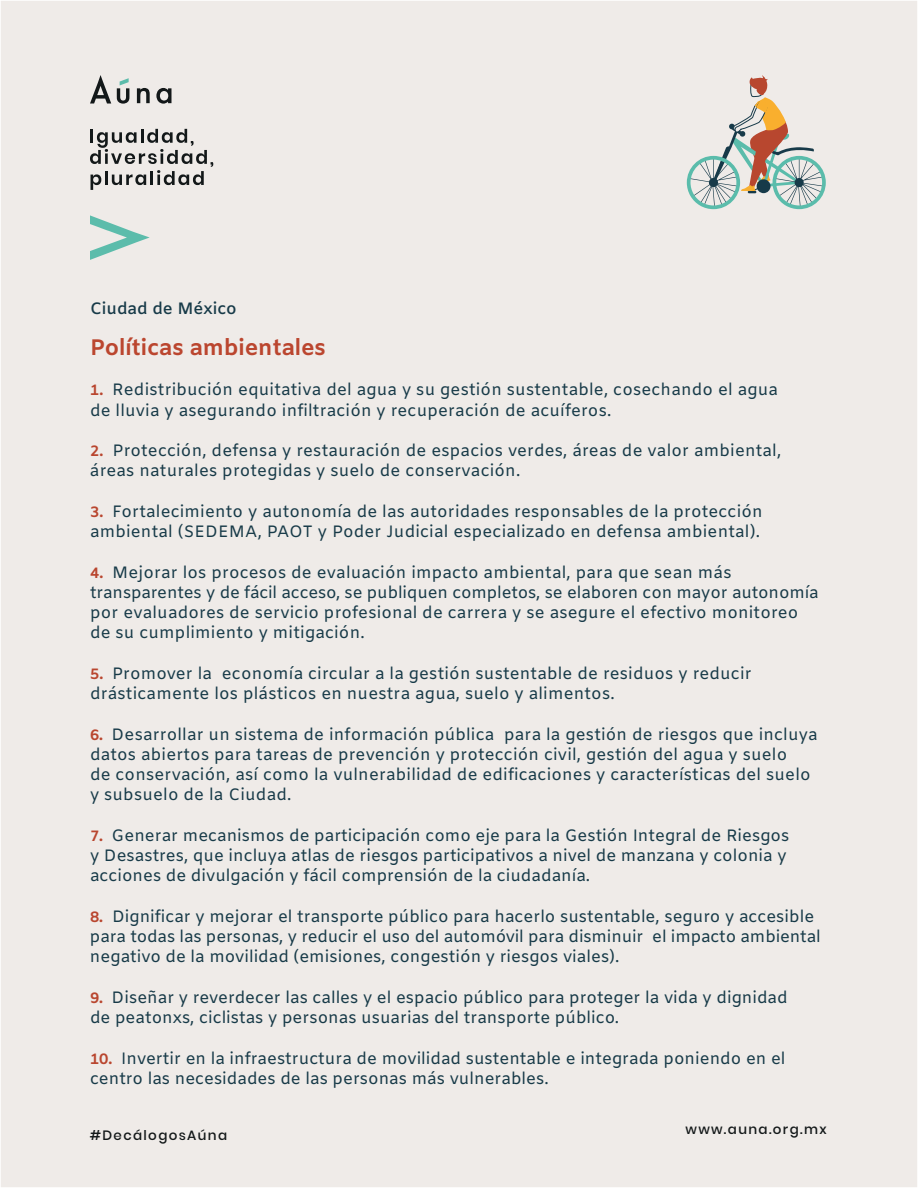
<style>
.page{position:relative;width:918px;height:1188px;background:#efebe8}
.page>*{position:absolute;margin:0;border:0;box-sizing:border-box;transform-origin:0 0}
.t1{font:700 22.5px "Amiko";color:#bb462f}
.t2{font:16.5px/20.2px "Amiko";letter-spacing:.01em;color:#173a48}
.t3{font:600 16.5px "Amiko";color:#173a48}
.t4{font:500 13.5px "Poppins";letter-spacing:.1em;color:#131819}
.s1{font-weight:700;font-size:15px;color:#b9462f}
</style>
<div class="page">
<svg style="left:90px;top:129px;width:123px;height:61px"></svg>
<svg style="left:90px;top:215px;width:60px;height:45px"></svg>
<svg style="left:137px;top:88px;width:13px;height:15px"></svg>
<svg style="left:156px;top:88px;width:15px;height:16px"></svg>
<svg style="left:90px;top:75px;width:21px;height:29px"></svg>
<svg style="left:117px;top:78px;width:12px;height:26px"></svg>
<svg style="left:687px;top:75px;width:139px;height:134px"></svg>
<p class="t3" style="left:90px;top:299px;width:148px">Ciudad de México</p>
<h1 class="t1" style="left:90px;top:334px;width:237px">Políticas ambientales</h1>
<p class="t2" style="left:90px;top:381px;width:690px"><span class="s1">1.</span> Redistribución equitativa del agua y su gestión sustentable, cosechando el agua de lluvia y asegurando infiltración y recuperación de acuíferos.</p>
<p class="t2" style="left:90px;top:442px;width:693px"><span class="s1">2.</span> Protección, defensa y restauración de espacios verdes, áreas de valor ambiental, áreas naturales protegidas y suelo de conservación.</p>
<p class="t2" style="left:90px;top:502px;width:674px"><span class="s1">3.</span> Fortalecimiento y autonomía de las autoridades responsables de la protección ambiental (SEDEMA, PAOT y Poder Judicial especializado en defensa ambiental).</p>
<p class="t2" style="left:90px;top:563px;width:730px"><span class="s1">4.</span> Mejorar los procesos de evaluación impacto ambiental, para que sean más transparentes y de fácil acceso, se publiquen completos, se elaboren con mayor autonomía por evaluadores de servicio profesional de carrera y se asegure el efectivo monitoreo de su cumplimiento y mitigación.</p>
<p class="t2" style="left:90px;top:664px;width:663px"><span class="s1">5.</span> Promover la economía circular a la gestión sustentable de residuos y reducir drásticamente los plásticos en nuestra agua, suelo y alimentos.</p>
<p class="t2" style="left:90px;top:725px;width:729px"><span class="s1">6.</span> Desarrollar un sistema de información pública para la gestión de riesgos que incluya datos abiertos para tareas de prevención y protección civil, gestión del agua y suelo<br>de conservación, así como la vulnerabilidad de edificaciones y características del suelo y subsuelo de la Ciudad.</p>
<p class="t2" style="left:90px;top:826px;width:701px"><span class="s1">7.</span> Generar mecanismos de participación como eje para la Gestión Integral de Riesgos y Desastres, que incluya atlas de riesgos participativos a nivel de manzana y colonia y acciones de divulgación y fácil comprensión de la ciudadanía.</p>
<p class="t2" style="left:90px;top:907px;width:732px"><span class="s1">8.</span> Dignificar y mejorar el transporte público para hacerlo sustentable, seguro y accesible para todas las personas, y reducir el uso del automóvil para disminuir el impacto ambiental negativo de la movilidad (emisiones, congestión y riesgos viales).</p>
<p class="t2" style="left:90px;top:988px;width:699px"><span class="s1">9.</span> Diseñar y reverdecer las calles y el espacio público para proteger la vida y dignidad de peatonxs, ciclistas y personas usuarias del transporte público.</p>
<p class="t2" style="left:90px;top:1049px;width:697px"><span class="s1">10.</span> Invertir en la infraestructura de movilidad sustentable e integrada poniendo en el centro las necesidades de las personas más vulnerables.</p>
<p class="t4" style="left:90px;top:1127px;width:139px">#DecálogosAúna</p>
<p class="t4" style="left:686px;top:1122px;width:143px">www.auna.org.mx</p>
</div>
